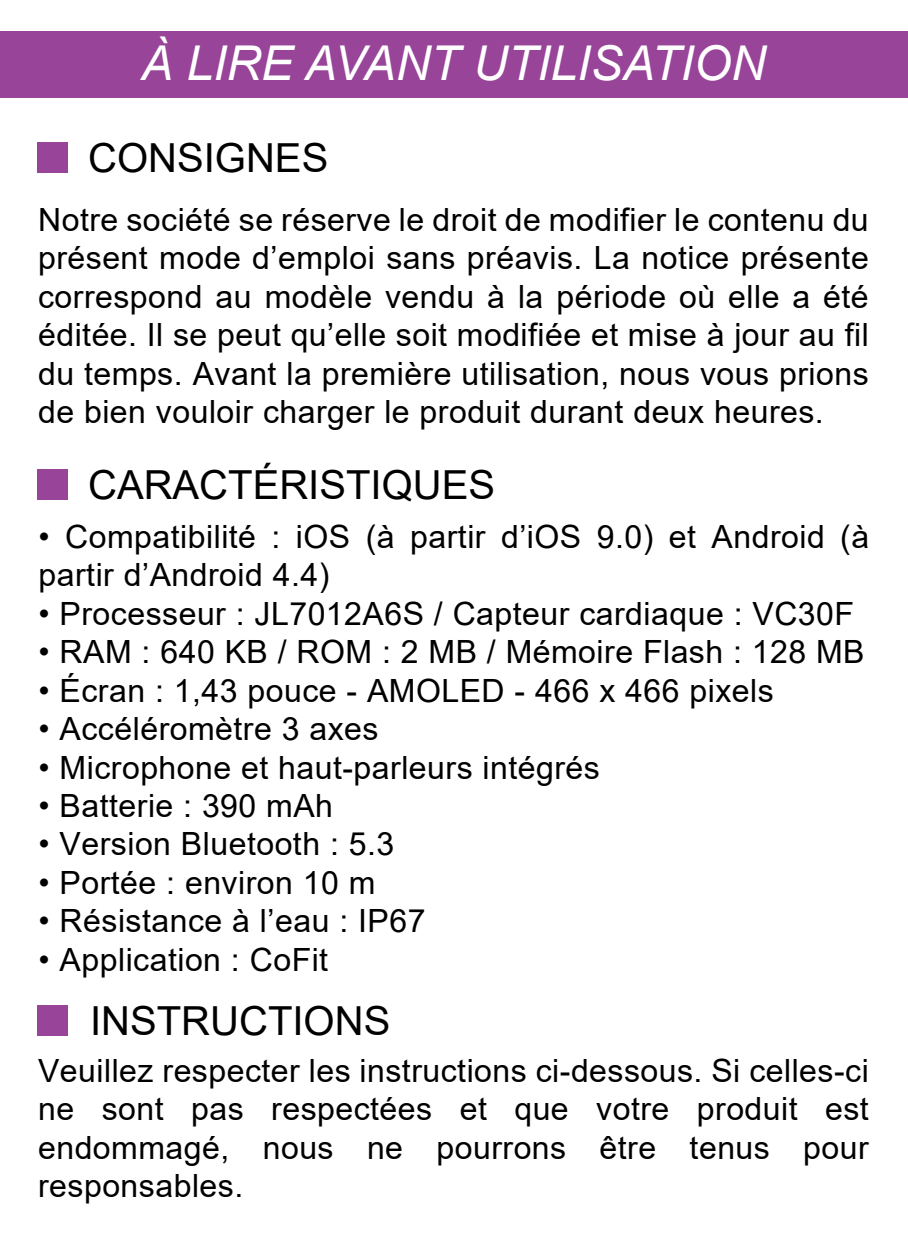
<style>
.page{position:relative;width:908px;height:1248px;background:#fff}
.page>*{position:absolute;margin:0;border:0;box-sizing:border-box;transform-origin:0 0}
.t1{font:italic 48px "Arial";color:#fff}
.t2{font:40px "Arial";color:#000}
.t3{font:32px/38.4px "Arial";letter-spacing:.015em;color:#000;text-align:justify}
</style>
<div class="page">
<div style="left:0;top:31px;width:907px;height:66px;background:#974499"></div>
<div style="left:37px;top:142px;width:30px;height:31px;background:#974499"></div>
<div style="left:37px;top:469px;width:30px;height:30px;background:#974499"></div>
<div style="left:37px;top:1005px;width:30px;height:30px;background:#974499"></div>
<h1 class="t1" style="left:141px;top:33px;width:626px">À LIRE AVANT UTILISATION</h1>
<p class="t2" style="left:88px;top:131px;width:242px">CONSIGNES</p>
<p class="t3" style="left:38px;top:200px;width:831px">Notre société se réserve le droit de modifier le contenu du présent mode d’emploi sans préavis. La notice présente correspond au modèle vendu à la période où elle a été éditée. Il se peut qu’elle soit modifiée et mise à jour au fil du temps. Avant la première utilisation, nous vous prions de bien vouloir charger le produit durant deux heures.</p>
<p class="t2" style="left:88px;top:457px;width:408px">CARACTÉRISTIQUES</p>
<p class="t3" style="left:39px;top:517px;width:831px">• Compatibilité : iOS (à partir d’iOS 9.0) et Android (à partir d’Android 4.4)</p>
<p class="t3" style="left:39px;top:594px;width:816px">• Processeur : JL7012A6S / Capteur cardiaque : VC30F</p>
<p class="t3" style="left:39px;top:632px;width:827px">• RAM : 640 KB / ROM : 2 MB / Mémoire Flash : 128 MB</p>
<p class="t3" style="left:39px;top:671px;width:736px">• Écran : 1,43 pouce - AMOLED - 466 x 466 pixels</p>
<p class="t3" style="left:39px;top:709px;width:341px">• Accéléromètre 3 axes</p>
<p class="t3" style="left:39px;top:747px;width:562px">• Microphone et haut-parleurs intégrés</p>
<p class="t3" style="left:39px;top:786px;width:296px">• Batterie : 390 mAh</p>
<p class="t3" style="left:39px;top:824px;width:357px">• Version Bluetooth : 5.3</p>
<p class="t3" style="left:39px;top:863px;width:338px">• Portée : environ 10 m</p>
<p class="t3" style="left:39px;top:901px;width:388px">• Résistance à l’eau : IP67</p>
<p class="t3" style="left:39px;top:939px;width:291px">• Application : CoFit</p>
<p class="t2" style="left:90px;top:993px;width:301px">INSTRUCTIONS</p>
<p class="t3" style="left:38px;top:1051px;width:831px">Veuillez respecter les instructions ci-dessous. Si celles-ci ne sont pas respectées et que votre produit est endommagé, nous ne pourrons être tenus pour responsables.</p>
</div>
